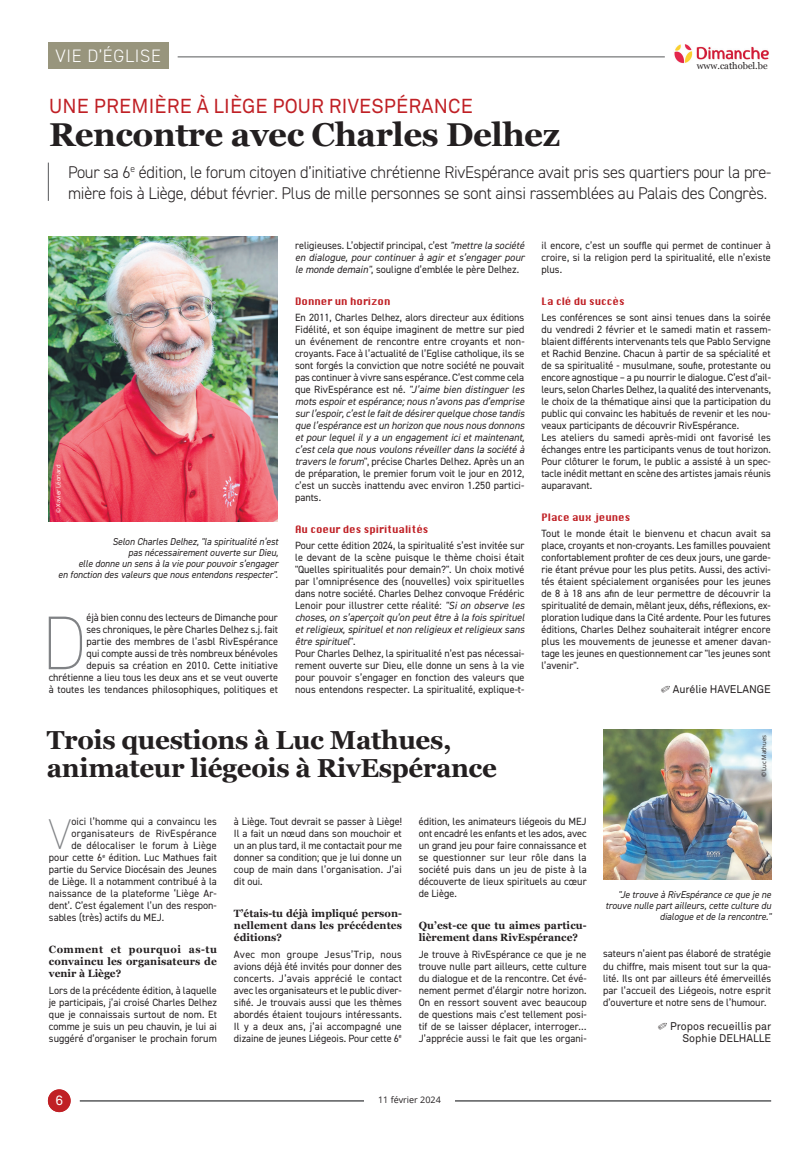
<style>
.page{position:relative;width:808px;height:1149px;background:#fff}
.page>*{position:absolute;margin:0;border:0;box-sizing:border-box;transform-origin:0 0}
.t1{font:200 76.3px "DIN2014";color:#808285}
.t2{font:200 43.1px "DIN2014";color:#808285}
.t3{font:700 33px "Georgia";letter-spacing:-.015em;color:#231f20}
.t4{font:700 26px/28px "Georgia";letter-spacing:-.015em;color:#231f20}
.t5{font:20px "Akkurat Std";letter-spacing:.01em;color:#c02025}
.t6{font:300 18px "DIN2014";letter-spacing:.04em;color:#fff}
.t7{font:300 17px/21px "DIN2014";letter-spacing:-.015em;color:#231f20}
.t8{font:13.5px "Akkurat Std";color:#fff}
.t9{font:11px/12px "Akkurat Std";color:#231f20;text-align:right}
.t10{font:10.5px/12px "DIN2014";color:#231f20;text-align:justify}
.t11{font:700 10.5px/12px "Georgia";letter-spacing:.005em;color:#231f20;text-align:justify}
.t12{font:italic 10.5px/12px "DIN2014";letter-spacing:.005em;color:#231f20;text-align:justify}
.t13{font:10.5px "DIN2014";letter-spacing:.03em;color:#231f20}
.t14{font:10.5px "DIN2014";letter-spacing:.02em;color:#231f20}
.t15{font:italic 10px/11px "DIN2014";color:#231f20;text-align:right;scale:.95 1}
.t16{font:10px "Silom";color:#c02025}
.t17{font:9.4px "Georgia";color:#231f20}
.t18{font:9px "Open Sans";color:#231f20}
.t19{font:6px "Open Sans";color:#fff}
.t20{font:6px "Open Sans";color:#231f20}
.s1{font-style:normal}
.s2{font-style:italic}
</style>
<div class="page">
<hr style="left:80px;top:1100px;width:691px;height:1px;background:#57585a">
<div style="left:48px;top:1088px;width:23px;height:23px;background:#c02025;border-radius:50%"></div>
<div style="left:364px;top:1095px;width:91px;height:13px;background:#fff"></div>
<hr style="left:178px;top:57px;width:487px;height:1px;background:#57585a">
<div style="left:48px;top:43px;width:120px;height:26px;background:#98957d"></div>
<img style="left:674px;top:44px;width:95px;height:19px">
<hr style="left:48px;top:162px;width:1px;height:39px;background:#57585a">
<img style="left:603px;top:729px;width:168px;height:150px">
<img style="left:49px;top:237px;width:229px;height:284px">
<h3 class="t6" style="left:56px;top:45px;width:107px">VIE D’ÉGLISE</h3>
<p class="t17" style="left:697px;top:59px;width:72px">www.cathobel.be</p>
<h3 class="t5" style="left:49px;top:94px;width:425px">UNE PREMIÈRE À LIÈGE POUR RIVESPÉRANCE</h3>
<h3 class="t3" style="left:49px;top:110px;width:512px">Rencontre avec Charles Delhez</h3>
<h3 class="t7" style="left:68px;top:162px;width:705px">Pour sa 6<sup>e</sup> édition, le forum citoyen d’initiative chrétienne RivEspérance avait pris ses quartiers pour la pre&shy;mière fois à Liège, début février. Plus de mille personnes se sont ainsi rassemblées au Palais des Congrès.</h3>
<p class="t19" style="left:54px;top:513px;width:50px;rotate:-90deg">© Xavier Léonard</p>
<p class="t15" style="left:58px;top:535px;width:233px">Selon Charles Delhez, "la spiritualité n’est<br>pas nécessairement ouverte sur Dieu,<br>elle donne un sens à la vie pour pouvoir s’engager<br>en fonction des valeurs que nous entendons respecter".</p>
<p class="t10" style="left:49px;top:611px;width:231px;text-align:right">éjà bien connu des lecteurs de Dimanche pour<br>ses chroniques, le père Charles Delhez s.j. fait<br>partie des membres de l’asbl RivEspérance<br>qui compte aussi de très nombreux bénévoles<br>depuis sa création en 2010. Cette initiative chrétienne a lieu tous les deux ans et se veut ouverte à toutes les tendances philosophiques, politiques et</p>
<h1 class="t1" style="left:42px;top:596px;width:46px">D</h1>
<p class="t12" style="left:295px;top:239px;width:231px"><span class="s1">religieuses. L’objectif principal, c’est</span> "mettre la société en dialogue, pour continuer à agir et s’engager pour le monde demain"<span class="s1">, souligne d’emblée le père Delhez.</span></p>
<p class="t16" style="left:295px;top:295px;width:97px">Donner un horizon</p>
<p class="t10" style="left:295px;top:311px;width:231px">En 2011, Charles Delhez, alors directeur aux éditions Fidélité, et son équipe imaginent de mettre sur pied un événement de rencontre entre croyants et non&shy;croyants. Face à l’actualité de l’Eglise catholique, ils se sont forgés la conviction que notre société ne pouvait pas continuer à vivre sans espérance. C’est comme cela que RivEspérance est né. <span class="s2">"J’aime bien distinguer les mots espoir et espérance; nous n’avons pas d’emprise sur l’espoir, c’est le fait de désirer quelque chose tandis que l’espérance est un horizon que nous nous donnons et pour lequel il y a un engagement ici et maintenant, c’est cela que nous voulons réveiller dans la société à travers le forum</span>", précise Charles Delhez. Après un an de préparation, le premier forum voit le jour en 2012, c’est un succès inattendu avec environ 1.250 partici&shy;pants.</p>
<p class="t16" style="left:295px;top:523px;width:135px">Au coeur des spiritualités</p>
<p class="t10" style="left:295px;top:539px;width:231px;text-align:left">Pour cette édition 2024, la spiritualité s’est invitée sur le devant de la scène puisque le thème choisi était "Quelles spiritualités pour demain?". Un choix motivé par l’omniprésence des (nouvelles) voix spirituelles dans notre société. Charles Delhez convoque Frédéric Lenoir pour illustrer cette réalité: <span class="s2">"Si on observe les choses, on s’aperçoit qu’on peut être à la fois spirituel et religieux, spirituel et non religieux et religieux sans être spirituel</span>".<br>Pour Charles Delhez, la spiritualité n’est pas nécessai&shy;rement ouverte sur Dieu, elle donne un sens à la vie pour pouvoir s’engager en fonction des valeurs que nous entendons respecter. La spiritualité, explique-t-</p>
<p class="t10" style="left:541px;top:239px;width:231px">il encore, c’est un souffle qui permet de continuer à croire, si la religion perd la spiritualité, elle n’existe plus.</p>
<p class="t16" style="left:541px;top:295px;width:85px">La clé du succès</p>
<p class="t10" style="left:541px;top:311px;width:231px;text-align:left">Les conférences se sont ainsi tenues dans la soirée du vendredi 2 février et le samedi matin et rassem&shy;blaient différents intervenants tels que Pablo Servigne et Rachid Benzine. Chacun à partir de sa spécialité et de sa spiritualité - musulmane, soufie, protestante ou encore agnostique – a pu nourrir le dialogue. C’est d’ail&shy;leurs, selon Charles Delhez, la qualité des intervenants, le choix de la thématique ainsi que la participation du public qui convainc les habitués de revenir et les nou&shy;veaux participants de découvrir RivEspérance.<br>Les ateliers du samedi après-midi ont favorisé les échanges entre les participants venus de tout horizon.<br>Pour clôturer le forum, le public a assisté à un spec&shy;tacle inédit mettant en scène des artistes jamais réunis auparavant.</p>
<p class="t16" style="left:541px;top:511px;width:90px">Place aux jeunes</p>
<p class="t10" style="left:541px;top:527px;width:231px">Tout le monde était le bienvenu et chacun avait sa place, croyants et non-croyants. Les familles pouvaient confortablement profiter de ces deux jours, une garde&shy;rie étant prévue pour les plus petits. Aussi, des activi&shy;tés étaient spécialement organisées pour les jeunes de 8 à 18 ans afin de leur permettre de découvrir la spiritualité de demain, mêlant jeux, défis, réflexions, ex&shy;ploration ludique dans la Cité ardente. Pour les futures éditions, Charles Delhez souhaiterait intégrer encore plus les mouvements de jeunesse et amener davan&shy;tage les jeunes en questionnement car "les jeunes sont l’avenir".</p>
<p class="t9" style="left:661px;top:683px;width:112px">✐ Aurélie HAVELANGE</p>
<h3 class="t4" style="left:47px;top:724px;width:452px">Trois questions à Luc Mathues, animateur liégeois à RivEspérance</h3>
<p class="t10" style="left:234px;top:815px;width:170px">à Liège. Tout devrait se passer à Liège!<br>Il a fait un nœud dans son mouchoir et un an plus tard, il me contactait pour me donner sa condition; que je lui donne un coup de main dans l’organisation. J’ai dit oui.</p>
<p class="t11" style="left:234px;top:906px;width:169px">T’étais-tu déjà impliqué person&shy;nellement dans les précédentes éditions?</p>
<p class="t10" style="left:234px;top:947px;width:170px">Avec mon groupe Jesus’Trip, nous avions déjà été invités pour donner des concerts. J’avais apprécié le contact avec les organisateurs et le public diver&shy;sifié. Je trouvais aussi que les thèmes abordés étaient toujours intéressants.<br>Il y a deux ans, j’ai accompagné une dizaine de jeunes Liégeois. Pour cette 6<sup>e</sup></p>
<h2 class="t2" style="left:49px;top:808px;width:24px">V</h2>
<p class="t10" style="left:71px;top:815px;width:147px">oici l’homme qui a convaincu les</p>
<p class="t10" style="left:419px;top:815px;width:170px">édition, les animateurs liégeois du MEJ ont encadré les enfants et les ados, avec un grand jeu pour faire connaissance et se questionner sur leur rôle dans la société puis dans un jeu de piste à la découverte de lieux spirituels au cœur de Liège.</p>
<p class="t11" style="left:419px;top:918px;width:169px">Qu’est-ce que tu aimes particu&shy;lièrement dans RivEspérance?</p>
<p class="t10" style="left:419px;top:947px;width:169px">Je trouve à RivEspérance ce que je ne trouve nulle part ailleurs, cette culture du dialogue et de la rencontre. Cet évé&shy;nement permet d’élargir notre horizon.<br>On en ressort souvent avec beaucoup de questions mais c’est tellement posi&shy;tif de se laisser déplacer, interroger… J’apprécie aussi le fait que les organi-</p>
<p class="t13" style="left:71px;top:827px;width:147px">organisateurs de RivEspérance</p>
<p class="t14" style="left:71px;top:839px;width:147px">de délocaliser le forum à Liège</p>
<p class="t10" style="left:49px;top:851px;width:169px">pour cette 6<sup>e</sup> édition. Luc Mathues fait</p>
<p class="t10" style="left:49px;top:863px;width:169px">partie du Service Diocésain des Jeunes</p>
<p class="t10" style="left:49px;top:875px;width:169px">de Liège. Il a notamment contribué à la</p>
<p class="t10" style="left:49px;top:887px;width:169px">naissance de la plateforme ‘Liège Ar-</p>
<p class="t10" style="left:49px;top:899px;width:169px">dent’. C’est également l’un des respon-</p>
<p class="t10" style="left:49px;top:911px;width:117px">sables (très) actifs du MEJ.</p>
<p class="t11" style="left:49px;top:942px;width:169px">Comment et pourquoi as-tu convaincu les organisateurs de venir à Liège?</p>
<p class="t10" style="left:49px;top:983px;width:170px">Lors de la précédente édition, à laquelle je participais, j’ai croisé Charles Delhez que je connaissais surtout de nom. Et comme je suis un peu chauvin, je lui ai suggéré d’organiser le prochain forum</p>
<p class="t20" style="left:760px;top:777px;width:44px;rotate:-90deg">© Luc Mathues</p>
<p class="t15" style="left:605px;top:888px;width:176px">"Je trouve à RivEspérance ce que je ne trouve nulle part ailleurs, cette culture du dialogue et de la rencontre."</p>
<p class="t10" style="left:603px;top:947px;width:169px">sateurs n’aient pas élaboré de stratégie du chiffre, mais misent tout sur la qua&shy;lité. Ils ont par ailleurs été émerveillés par l’accueil des Liégeois, notre esprit d’ouverture et notre sens de l’humour.</p>
<p class="t9" style="left:658px;top:1019px;width:115px">✐ Propos recueillis par<br>Sophie DELHALLE</p>
<p class="t8" style="left:55px;top:1092px;width:9px">6</p>
<p class="t18" style="left:378px;top:1092px;width:64px">11 février 2024</p>
</div>
